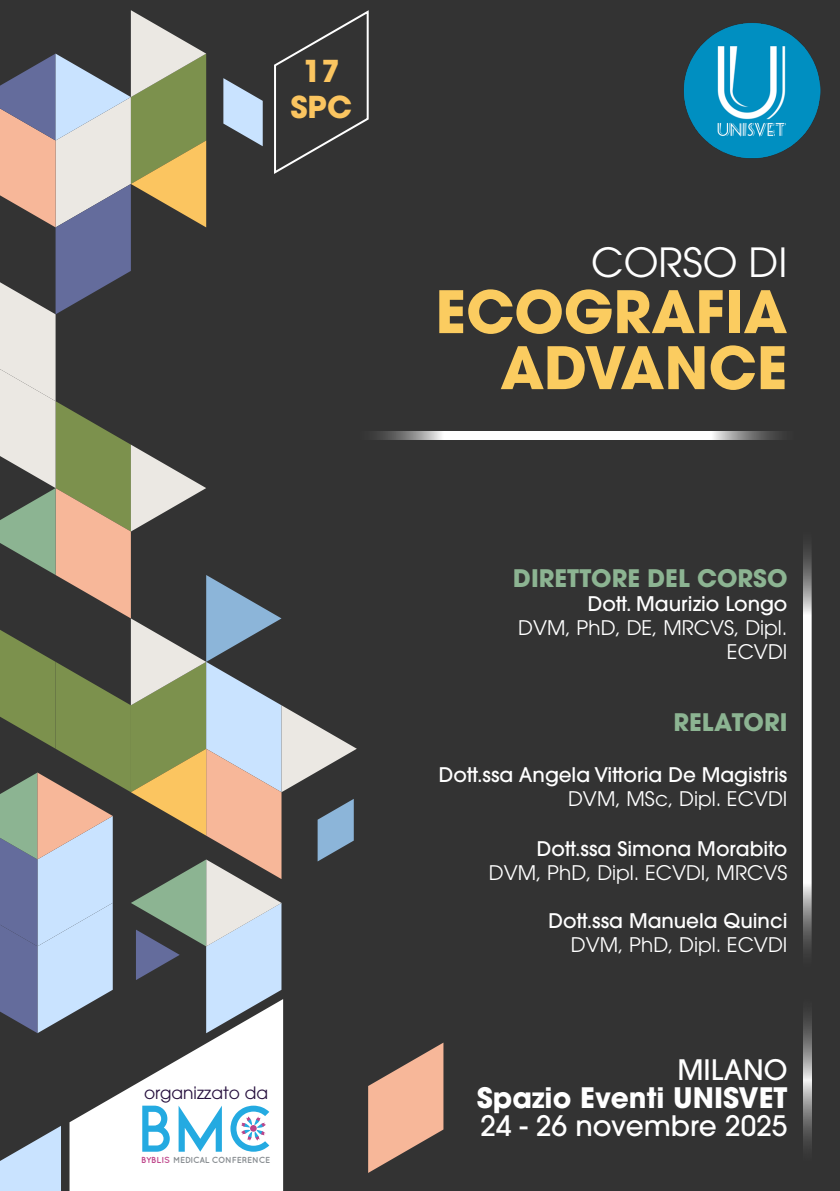
<style>
.page{position:relative;width:840px;height:1191px;background:#fff}
.page>*{position:absolute;margin:0;border:0;box-sizing:border-box;transform-origin:0 0}
.t1{font:700 58px "ITC Avant Garde Pro";color:#fbcc60}
.t2{font:57.6px "Alpaca Scarlett Demo";color:#24aae1}
.t3{font:40px "ITC Avant Garde Pro";color:#fff}
.t4{font:700 30px "ITC Avant Garde Pro";color:#fbc560}
.t5{font:500 28px "ITC Avant Garde Pro";color:#fff}
.t6{font:700 28px "ITC Avant Garde Pro";color:#fff}
.t7{font:700 24px "ITC Avant Garde Pro";color:#8cb492}
.t8{font:500 20px "ITC Avant Garde Pro";color:#fff}
.t9{font:20px "ITC Avant Garde Pro";color:#fff}
.t10{font:17px "ITC Avant Garde Pro";color:#260f3d}
.t11{font:700 8.8px "Quicksand";letter-spacing:-.025em;color:#888d91}
.s1{color:#be4389}
</style>
<div class="page">
<div style="left:0;top:0;width:839px;height:1191px;background:#333"></div>
<svg style="left:368px;top:1043px;width:75px;height:130px"></svg>
<svg style="left:803px;top:1012px;width:8px;height:137px"></svg>
<svg style="left:69px;top:1033px;width:214px;height:158px;fill:#fff"></svg>
<svg style="left:0;top:1126px;width:61px;height:65px"></svg>
<img style="left:683px;top:23px;width:136px;height:136px">
<svg style="left:803px;top:545px;width:8px;height:408px;background:#d6d6d6"></svg>
<svg style="left:374px;top:431px;width:408px;height:8px;background:#d6d6d6"></svg>
<svg style="left:0;top:10px;width:369px;height:1023px"></svg>
<svg style="left:240px;top:1116px;width:26px;height:25px"></svg>
<p class="t4" style="left:302px;top:51px;width:39px">17</p>
<p class="t4" style="left:290px;top:87px;width:63px">SPC</p>
<p class="t10" style="left:144px;top:1082px;width:125px">organizzato da</p>
<p class="t2" style="left:140px;top:1090px;width:132px">BMC</p>
<p class="t11" style="left:141px;top:1154px;width:131px"><span class="s1">BYBLIS</span> MEDICAL CONFERENCE</p>
<p class="t3" style="left:590px;top:238px;width:198px">CORSO DI</p>
<p class="t1" style="left:435px;top:273px;width:353px">ECOGRAFIA</p>
<p class="t1" style="left:500px;top:329px;width:288px">ADVANCE</p>
<p class="t7" style="left:513px;top:561px;width:275px">DIRETTORE DEL CORSO</p>
<p class="t8" style="left:587px;top:590px;width:201px">Dott. Maurizio Longo</p>
<p class="t9" style="left:518px;top:615px;width:270px">DVM, PhD, DE, MRCVS, Dipl.</p>
<p class="t9" style="left:726px;top:639px;width:62px">ECVDI</p>
<p class="t7" style="left:673px;top:706px;width:115px">RELATORI</p>
<p class="t8" style="left:438px;top:761px;width:350px">Dott.ssa Angela Vittoria De Magistris</p>
<p class="t9" style="left:567px;top:786px;width:221px">DVM, MSc, Dipl. ECVDI</p>
<p class="t8" style="left:536px;top:836px;width:252px">Dott.ssa Simona Morabito</p>
<p class="t9" style="left:488px;top:860px;width:300px">DVM, PhD, Dipl. ECVDI, MRCVS</p>
<p class="t8" style="left:548px;top:908px;width:240px">Dott.ssa Manuela Quinci</p>
<p class="t9" style="left:570px;top:932px;width:218px">DVM, PhD, Dipl. ECVDI</p>
<p class="t5" style="left:677px;top:1052px;width:111px">MILANO</p>
<p class="t6" style="left:476px;top:1079px;width:312px">Spazio Eventi UNISVET</p>
<p class="t5" style="left:480px;top:1108px;width:308px">24 - 26 novembre 2025</p>
</div>
